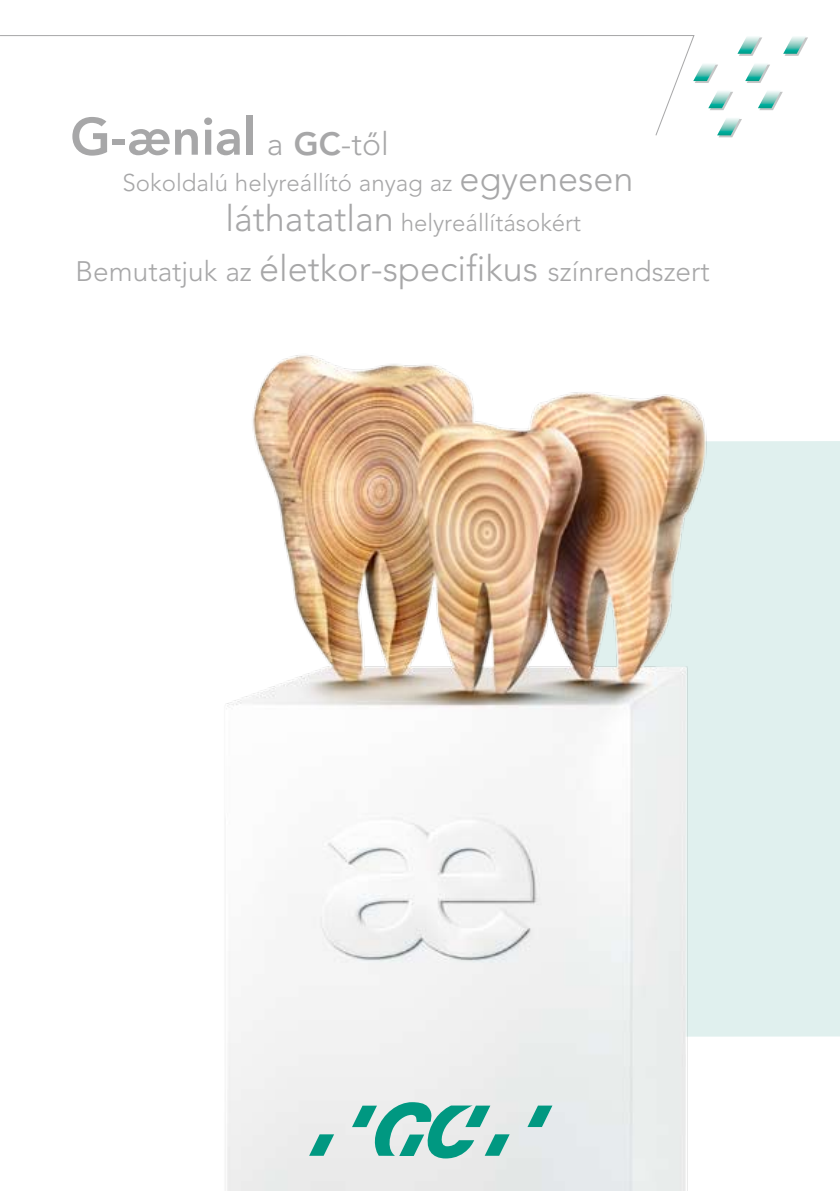
<style>
.page{position:relative;width:840px;height:1191px;background:#fff}
.page>*{position:absolute;margin:0;border:0;box-sizing:border-box;transform-origin:0 0}
.t1{font:800 52px "Avenir";color:#a7a7a8}
.t2{font:300 28px "Avenir";color:#a7a7a8}
.t3{font:300 24px/40px "Avenir";color:#a7a7a8}
.s1{font-weight:300;font-size:32px}
.s2{font-size:32px}
.s3{font-size:36px}
</style>
<div class="page">
<div style="left:810px;top:441px;width:29px;height:595px;background:#e0f0ee"></div>
<img style="left:225px;top:355px;width:585px;height:836px">
<svg style="left:737px;top:36px;width:24px;height:20px"></svg>
<svg style="left:695px;top:64px;width:22px;height:19px"></svg>
<svg style="left:708px;top:91px;width:24px;height:19px"></svg>
<svg style="left:783px;top:36px;width:24px;height:20px"></svg>
<svg style="left:745px;top:64px;width:24px;height:19px"></svg>
<svg style="left:758px;top:91px;width:24px;height:19px"></svg>
<svg style="left:717px;top:118px;width:24px;height:19px"></svg>
<svg style="left:527px;top:1105px;width:25px;height:22px"></svg>
<svg style="left:352px;top:1102px;width:157px;height:56px"></svg>
<svg style="left:309px;top:1134px;width:25px;height:21px"></svg>
<svg style="left:0;top:35px;width:695px;height:101px"></svg>
<h1 class="t1" style="left:70px;top:106px;width:320px">G-≥nial <span class="s1">a</span> <span class="s2">GC</span><span class="s1">-tôl</span></h1>
<p class="t3" style="left:225px;top:163px;width:409px;text-indent:-103px">Sokoldalú helyreállító anyag az <span class="s3">egyenesen láthatatlan</span> helyreállításokért</p>
<p class="t2" style="left:76px;top:254px;width:635px">Bemutatjuk az <span class="s3">életkor-specifikus</span> színrendszert</p>
</div>
